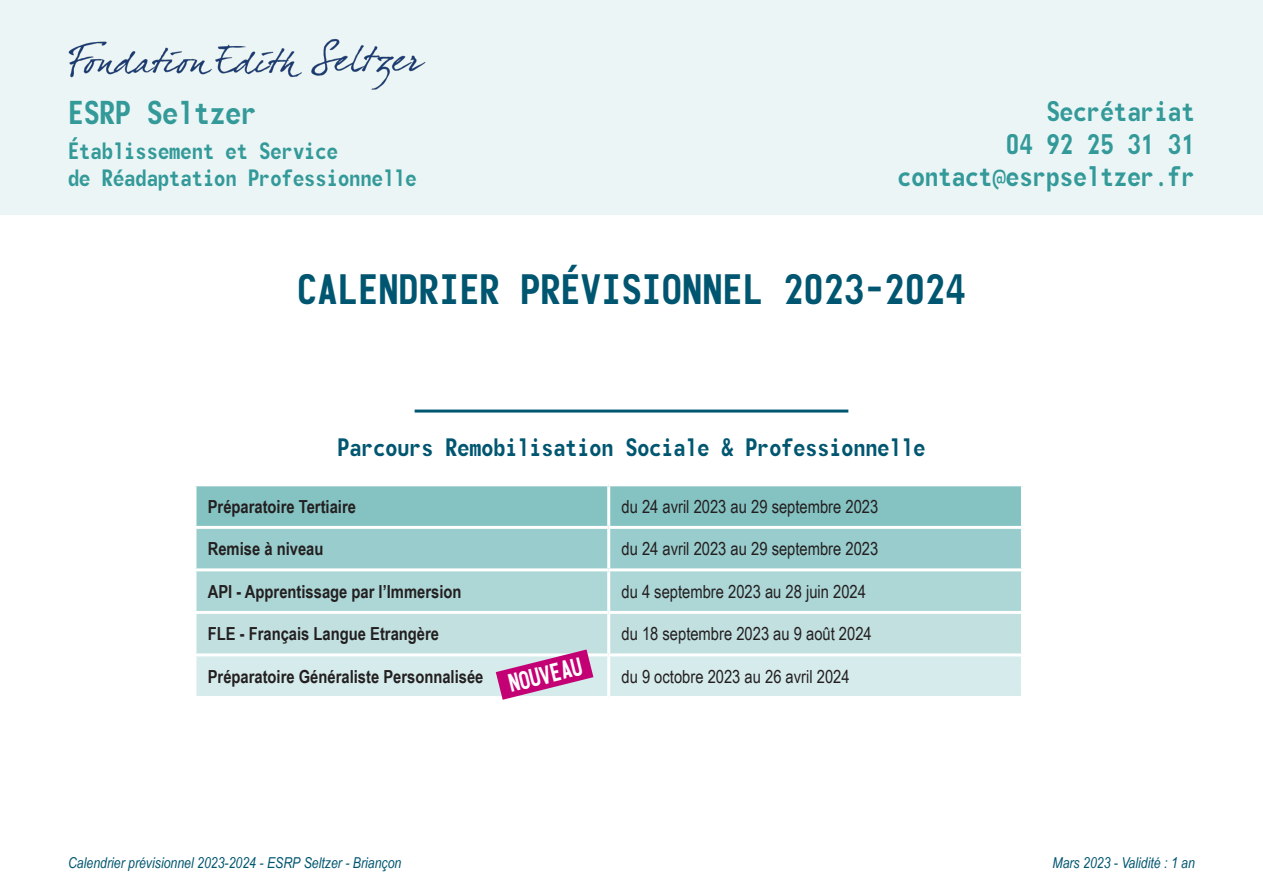
<style>
.page{position:relative;width:1263px;height:893px;background:#fff}
.page>*{position:absolute;margin:0;border:0;box-sizing:border-box;transform-origin:0 0}
.t1{font:40.5px "Monofonto";color:#005670}
.t2{font:31.5px "Monofonto";color:#399}
.t3{font:27px "Monofonto";color:#399}
.t4{font:24.3px "Monofonto";color:#fff;scale:.88 1}
.t5{font:24px "Monofonto";color:#005670}
.t6{font:22.5px "Monofonto";color:#399}
.t7{font:18px "Arial Narrow";color:#231f20}
.t8{font:700 18px "Arial Narrow";color:#231f20}
.Texte{font:italic 15px "Arial Narrow";color:#005670}
</style>
<div class="page">
<div style="left:0;top:0;width:1263px;height:215px;background:#ebf5f5"></div>
<hr style="left:415px;top:410px;width:433px;height:3px;background:#005670">
<img style="left:68px;top:38px;width:358px;height:52px">
<svg style="left:195px;top:485px;width:827px;height:215px;background:#b4d6d7"></svg>
<p class="t2" style="left:68px;top:93px;width:191px">ESRP Seltzer</p>
<p class="t6" style="left:68px;top:137px;width:272px">Établissement et Service</p>
<p class="t6" style="left:68px;top:164px;width:350px">de Réadaptation Professionnelle</p>
<p class="t3" style="left:1046px;top:95px;width:150px">Secrétariat</p>
<p class="t3" style="left:1006px;top:128px;width:190px">04 92 25 31 31</p>
<p class="t3" style="left:898px;top:160px;width:298px">contact@esrpseltzer.fr</p>
<p class="t1" style="left:297px;top:265px;width:670px">CALENDRIER PRÉVISIONNEL 2023-2024</p>
<p class="t5" style="left:337px;top:433px;width:589px">Parcours Remobilisation Sociale &amp; Professionnelle</p>
<p class="t8" style="left:208px;top:493px;width:150px">Préparatoire Tertiaire</p>
<p class="t7" style="left:621px;top:493px;width:258px">du 24 avril 2023 au 29 septembre 2023</p>
<p class="t8" style="left:208px;top:535px;width:117px">Remise à niveau</p>
<p class="t7" style="left:621px;top:536px;width:258px">du 24 avril 2023 au 29 septembre 2023</p>
<p class="t8" style="left:208px;top:578px;width:255px">API - Apprentissage par l’Immersion</p>
<p class="t7" style="left:621px;top:578px;width:246px">du 4 septembre 2023 au 28 juin 2024</p>
<p class="t8" style="left:208px;top:620px;width:233px">FLE - Français Langue Etrangère</p>
<p class="t7" style="left:621px;top:621px;width:252px">du 18 septembre 2023 au 9 août 2024</p>
<p class="t8" style="left:208px;top:663px;width:277px">Préparatoire Généraliste Personnalisée</p>
<p class="t7" style="left:621px;top:663px;width:230px">du 9 octobre 2023 au 26 avril 2024</p>
<p class="t4" style="left:505px;top:670px;width:87px;rotate:-14deg">NOUVEAU</p>
<p class="Texte" style="left:68px;top:852px;width:335px">Calendrier prévisionnel 2023-2024 - ESRP Seltzer - Briançon</p>
<p class="Texte" style="left:1052px;top:852px;width:144px">Mars 2023 - Validité : 1 an</p>
</div>
